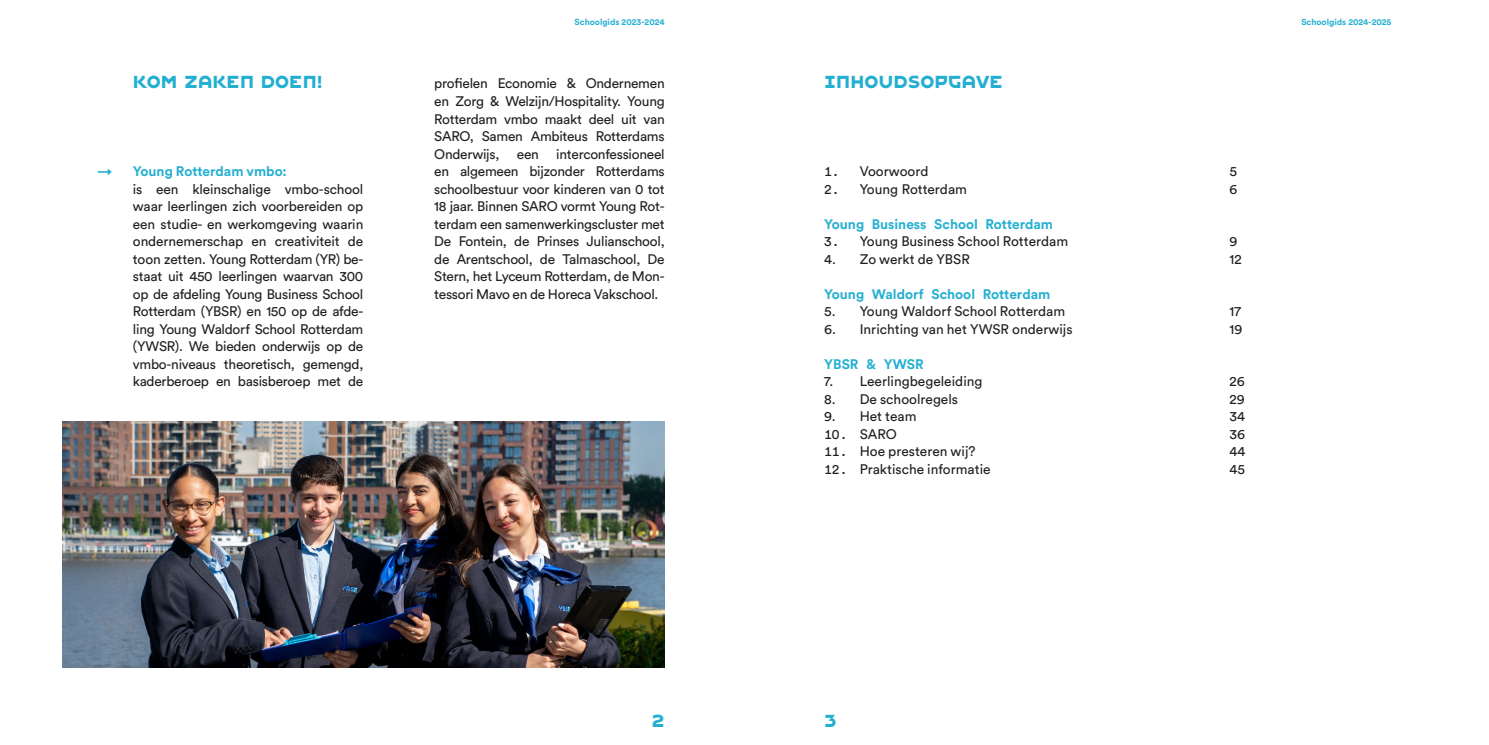
<style>
.page{position:relative;width:1489px;height:745px;background:#fff}
.page>*{position:absolute;margin:0;border:0;box-sizing:border-box;transform-origin:0 0}
.TUSSENKOP{font:18.75px "AT Columbus Business";color:#23afd1}
.KOPPEN___HOOFDSTUKKEN{font:18.75px "AT Columbus Business";color:#23afd1}
.BROODTEKST{font:13.75px/17.5px "Circular Std";letter-spacing:-.005em;color:#231f20;text-align:justify}
.BROODTEKST-2{font:700 13.75px "Circular Std";color:#23afd1}
.KOPPEN___HOOFDSTUKKEN-2{font:13.75px "Circular Std";color:#231f20}
.TUSSENKOP-2{font:700 13.75px "Circular Std";color:#23afd1}
.t1{font:700 8.75px "Circular Std";color:#23afd1}
</style>
<div class="page">
<img style="left:62px;top:421px;width:602px;height:245px">
<p class="TUSSENKOP" style="left:133px;top:70px;width:191px">KOM ZAKEN DOEN!</p>
<p class="TUSSENKOP-2" style="left:97px;top:162px;width:191px">→ Young Rotterdam vmbo:</p>
<p class="BROODTEKST" style="left:133px;top:180px;width:232px">is een kleinschalige vmbo-school waar leerlingen zich voorbereiden op een studie- en werkomgeving waarin ondernemerschap en creativiteit de toon zetten. Young Rotterdam (YR) be&shy;staat uit 450 leerlingen waarvan 300 op de afdeling Young Business School Rotterdam (YBSR) en 150 op de afde&shy;ling Young Waldorf School Rotterdam (YWSR). We bieden onderwijs op de vmbo-niveaus theoretisch, gemengd, kaderberoep en basisberoep met de</p>
<p class="t1" style="left:574px;top:16px;width:92px">Schoolgids 2023-2024</p>
<p class="t1" style="left:1301px;top:16px;width:92px">Schoolgids 2024-2025</p>
<p class="BROODTEKST" style="left:434px;top:75px;width:232px">profielen Economie &amp; Ondernemen en Zorg &amp; Welzijn/Hospitality. Young Rotterdam vmbo maakt deel uit van SARO, Samen Ambiteus Rotterdams Onderwijs,</p>
<p class="BROODTEKST" style="left:434px;top:145px;width:232px;text-indent:122px">interconfessioneel en algemeen bijzonder Rotterdams schoolbestuur voor kinderen van 0 tot 18 jaar. Binnen SARO vormt Young Rot&shy;terdam een samenwerkingscluster met De Fontein, de Prinses Julianschool, de Arentschool, de Talmaschool, De Stern, het Lyceum Rotterdam, de Mon&shy;tessori Mavo en de Horeca Vakschool.</p>
<p class="BROODTEKST" style="left:517px;top:145px;width:24px">een</p>
<p class="KOPPEN___HOOFDSTUKKEN" style="left:824px;top:70px;width:180px">INHOUDSOPGAVE</p>
<p class="KOPPEN___HOOFDSTUKKEN-2" style="left:824px;top:163px;width:106px">1. Voorwoord</p>
<p class="KOPPEN___HOOFDSTUKKEN-2" style="left:1229px;top:163px;width:9px">5</p>
<p class="KOPPEN___HOOFDSTUKKEN-2" style="left:824px;top:180px;width:144px">2. Young Rotterdam</p>
<p class="KOPPEN___HOOFDSTUKKEN-2" style="left:1229px;top:180px;width:9px">6</p>
<p class="BROODTEKST-2" style="left:824px;top:215px;width:230px">Young Business School Rotterdam</p>
<p class="BROODTEKST" style="left:824px;top:232px;width:245px">3. Young Business School Rotterdam</p>
<p class="BROODTEKST" style="left:1229px;top:232px;width:9px">9</p>
<p class="BROODTEKST" style="left:824px;top:250px;width:147px">4. Zo werkt de YBSR</p>
<p class="BROODTEKST" style="left:1229px;top:250px;width:14px">12</p>
<p class="BROODTEKST-2" style="left:824px;top:285px;width:227px">Young Waldorf School Rotterdam</p>
<p class="BROODTEKST" style="left:824px;top:302px;width:242px">5. Young Waldorf School Rotterdam</p>
<p class="BROODTEKST" style="left:1229px;top:302px;width:13px">17</p>
<p class="BROODTEKST" style="left:824px;top:320px;width:250px">6. Inrichting van het YWSR onderwijs</p>
<p class="BROODTEKST" style="left:1229px;top:320px;width:14px">19</p>
<p class="BROODTEKST-2" style="left:824px;top:355px;width:101px">YBSR &amp; YWSR</p>
<p class="BROODTEKST" style="left:824px;top:372px;width:160px">7. Leerlingbegeleiding</p>
<p class="BROODTEKST" style="left:1229px;top:372px;width:17px">26</p>
<p class="BROODTEKST" style="left:824px;top:390px;width:135px">8. De schoolregels</p>
<p class="BROODTEKST" style="left:1229px;top:390px;width:17px">29</p>
<p class="BROODTEKST" style="left:824px;top:407px;width:94px">9. Het team</p>
<p class="BROODTEKST" style="left:1229px;top:407px;width:17px">34</p>
<p class="BROODTEKST" style="left:824px;top:425px;width:74px">10. SARO</p>
<p class="BROODTEKST" style="left:1229px;top:425px;width:17px">36</p>
<p class="BROODTEKST" style="left:824px;top:442px;width:153px">11. Hoe presteren wij?</p>
<p class="BROODTEKST" style="left:1229px;top:442px;width:17px">44</p>
<p class="BROODTEKST" style="left:824px;top:460px;width:168px">12. Praktische informatie</p>
<p class="BROODTEKST" style="left:1229px;top:460px;width:17px">45</p>
<h1 class="TUSSENKOP" style="left:651px;top:708px;width:15px">2</h1>
<h1 class="TUSSENKOP" style="left:824px;top:708px;width:14px">3</h1>
</div>
